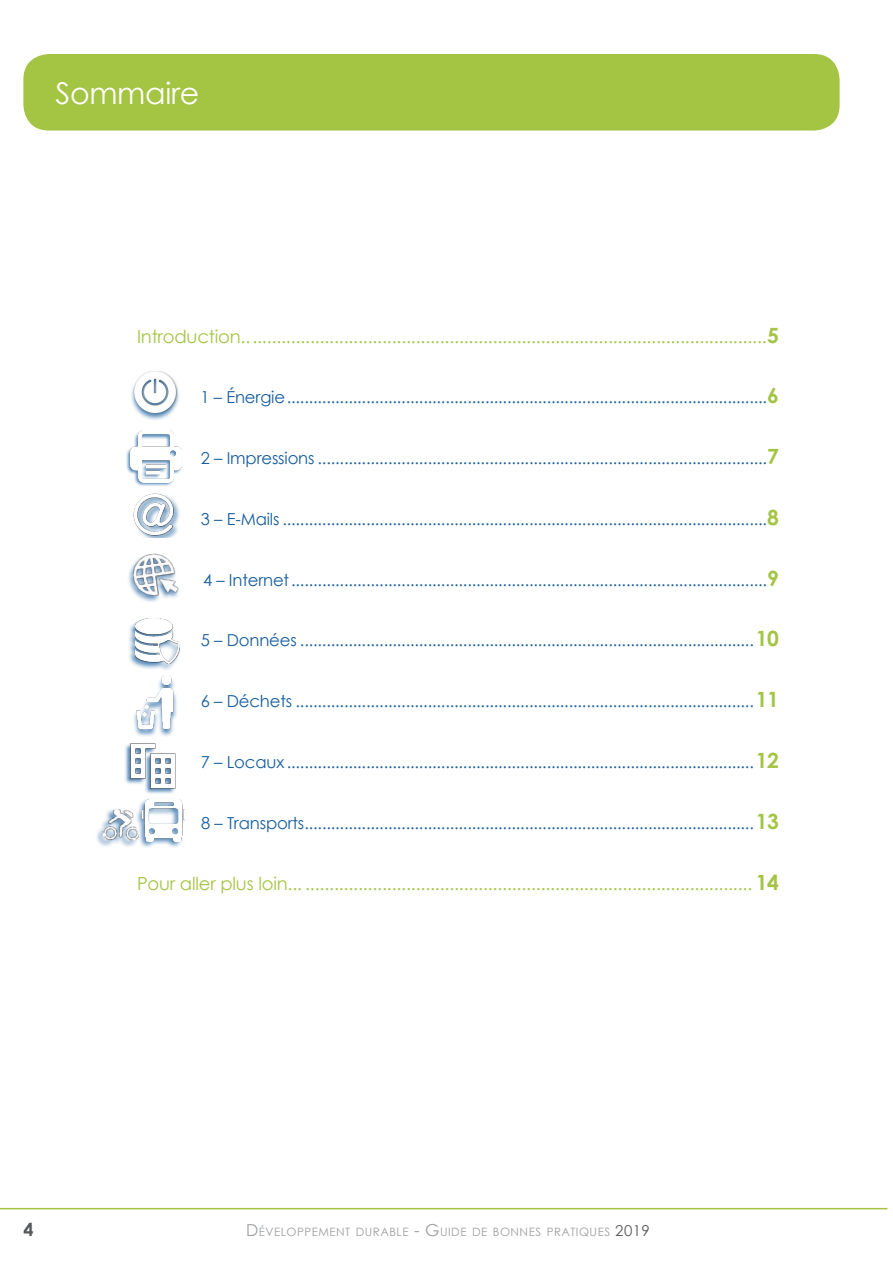
<style>
.page{position:relative;width:893px;height:1263px;background:#fff}
.page>*{position:absolute;margin:0;border:0;box-sizing:border-box;transform-origin:0 0}
.t1{font:30px "Century Gothic";letter-spacing:-.01em;color:#fff}
.t2{font:18px "Century Gothic";letter-spacing:-.01em;color:#a4c444}
.t3{font:700 18px "Century Gothic";color:#57585a}
.t4{font:16.5px "Century Gothic";letter-spacing:-.01em;color:#175d9e}
.t5{font:11.55px "Century Gothic";letter-spacing:.045em;color:#9d9fa2}
.s1{font-weight:700;font-size:21px}
.s2{font-weight:700;font-size:21px;color:#a4c444}
.s3{font-size:16.5px}
.s4{font-size:15px;color:#57585a}
</style>
<div class="page">
<div style="left:23px;top:54px;width:817px;height:77px;background:#a4c444;border-radius:26px"></div>
<hr style="left:0;top:1208px;width:887px;height:1px;background:#a4c444">
<div style="left:126px;top:430px;width:56px;height:57px;background:#175d9e;opacity:.75"></div>
<img style="left:130px;top:431px;width:51px;height:51px">
<div style="left:133px;top:493px;width:48px;height:45px;background:#175d9e;opacity:.75"></div>
<img style="left:133px;top:493px;width:43px;height:44px">
<img style="left:128px;top:553px;width:51px;height:49px">
<div style="left:95px;top:798px;width:91px;height:51px;background:#175d9e;opacity:.75"></div>
<img style="left:143px;top:799px;width:41px;height:42px">
<img style="left:97px;top:805px;width:42px;height:42px">
<div style="left:132px;top:675px;width:46px;height:63px;background:#175d9e;opacity:.75"></div>
<img style="left:132px;top:676px;width:46px;height:53px">
<img style="left:125px;top:736px;width:53px;height:58px">
<div style="left:130px;top:371px;width:50px;height:50px;background:#175d9e;opacity:.75"></div>
<div style="left:132px;top:372px;width:46px;height:43px;background:#231f20;opacity:.55"></div>
<img style="left:135px;top:372px;width:41px;height:41px">
<div style="left:128px;top:617px;width:54px;height:54px;background:#175d9e;opacity:.75"></div>
<img style="left:135px;top:619px;width:45px;height:45px">
<h1 class="t1" style="left:55px;top:72px;width:145px">Sommaire</h1>
<p class="t2" style="left:137px;top:323px;width:643px">Introduction.............................................................................................................<span class="s1">5</span></p>
<p class="t4" style="left:201px;top:386px;width:580px">1 – Énergie.............................................................................................................<span class="s2">6</span></p>
<p class="t4" style="left:201px;top:447px;width:580px">2 – Impressions ......................................................................................................<span class="s2">7</span></p>
<p class="t4" style="left:201px;top:507px;width:580px">3 – E-Mails ..............................................................................................................<span class="s2">8</span></p>
<p class="t4" style="left:203px;top:568px;width:577px">4 – Internet............................................................................................................<span class="s2">9</span></p>
<p class="t4" style="left:201px;top:629px;width:580px">5 – Données .......................................................................................................<span class="s2">10</span></p>
<p class="t4" style="left:201px;top:690px;width:580px">6 – Déchets ........................................................................................................<span class="s2">11</span></p>
<p class="t4" style="left:201px;top:750px;width:580px">7 – Locaux ..........................................................................................................<span class="s2">12</span></p>
<p class="t4" style="left:201px;top:811px;width:579px">8 – Transports......................................................................................................<span class="s2">13</span></p>
<p class="t2" style="left:137px;top:870px;width:643px">Pour aller plus loin... ............................................................................................. <span class="s1">14</span></p>
<p class="t3" style="left:23px;top:1216px;width:12px">4</p>
<p class="t5" style="left:246px;top:1224px;width:405px"><span class="s3">D</span>ÉVELOPPEMENT DURABLE <span class="s3">- G</span>UIDE DE BONNES PRATIQUES <span class="s4">2019</span></p>
</div>
